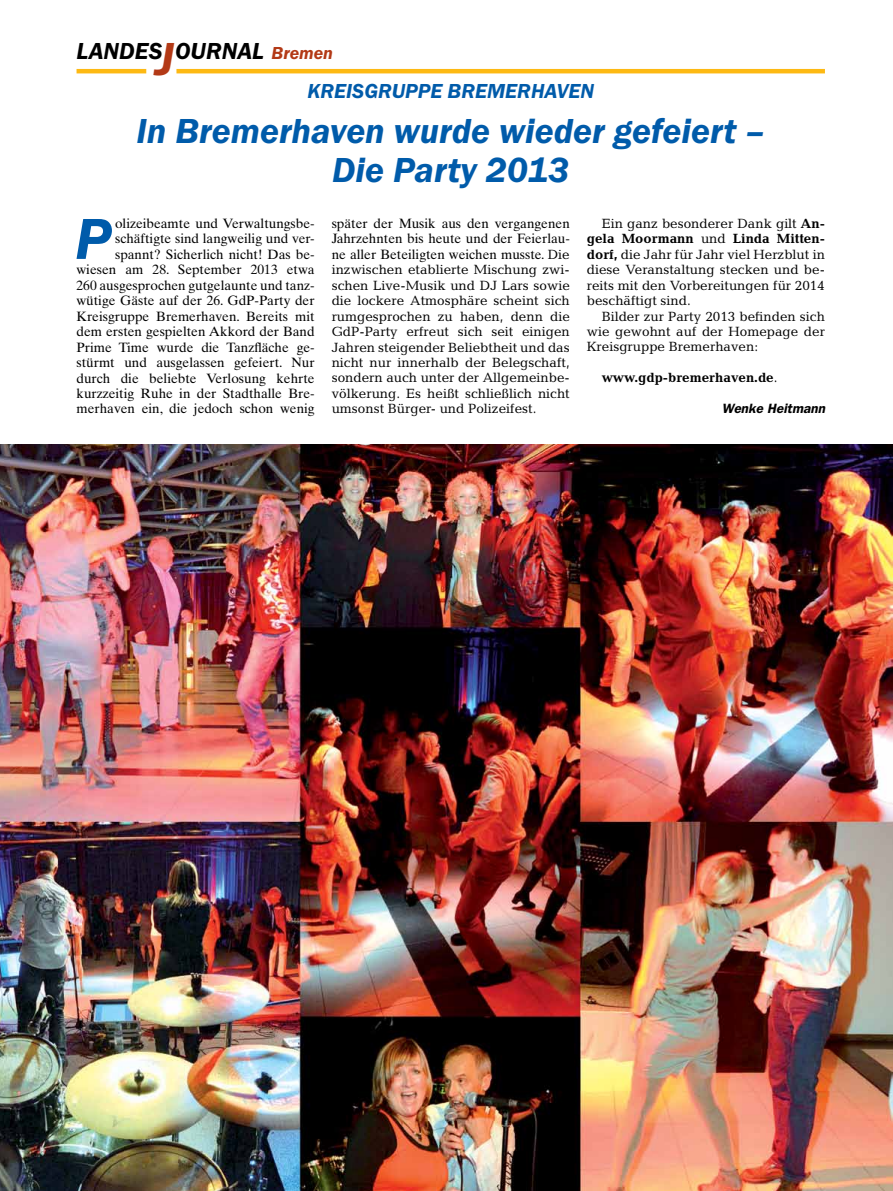
<style>
.page{position:relative;width:893px;height:1191px;background:#fff}
.page>*{position:absolute;margin:0;border:0;box-sizing:border-box;transform-origin:0 0}
.t1{font:italic 600 59.85px "Franklin Gothic Itc T";color:#005baa}
.t2{font:italic 600 36px/39px "Franklin Gothic Itc T";color:#005baa;text-align:center}
.t3{font:italic 600 24px "Franklin Gothic Itc T";color:#000}
.t4{font:italic 600 21px "Franklin Gothic Itc T";color:#005baa}
.t5{font:13.5px/15.5px "Candida";color:#000;text-align:justify}
.t6{font:13.5px/15.5px "Times Ten";color:#000;text-align:right}
.t7{font:700 13.5px "Candida";color:#000}
.t8{font:italic 600 13.5px "Franklin Gothic";color:#000}
.s1{font-size:48px;color:#b33916}
.s2{font-size:18px;color:#b33916}
.s3{font-family:"Candida"}
.s4{font-weight:700}
.s5{font-weight:400}
</style>
<div class="page">
<hr style="left:77px;top:69px;width:69px;height:4px;background:#fdb913">
<hr style="left:176px;top:69px;width:649px;height:4px;background:#fdb913">
<img style="left:0;top:444px;width:893px;height:747px">
<h3 class="t3" style="left:77px;top:37px;width:258px">LANDES<span class="s1">J</span>OURNAL <span class="s2">Bremen</span></h3>
<h3 class="t4" style="left:307px;top:79px;width:59px">Kreisgruppe</h3>
<h3 class="t4" style="left:448px;top:79px;width:29px">Bremerha</h3>
<h3 class="t4" style="left:557px;top:79px;width:26px">ven</h3>
<h2 class="t2" style="left:137px;top:111px;width:630px">In Bremerhaven wurde wieder gefeiert –<br>Die Party 2013</h2>
<p class="t6" style="left:77px;top:216px;width:240px">olizeibeamte und Verwaltungsbe&shy;schäftigte sind langweilig und ver&shy;spannt? Sicherlich nicht! Das be&shy;wiesen am 28. September 2013 etwa 260 ausgesprochen gutgelaunte und tanz&shy;wütige Gäste auf der 26. GdP-Party der Kreisgruppe Bremerhaven. Bereits mit dem ersten gespielten Akkord der Band Prime Time wurde die Tanzfläche ge&shy;stürmt und ausgelassen gefeiert. Nur durch die beliebte Verlosung kehrte kurzzeitig Ruhe in der Stadthalle Bre&shy;merhaven ein, die jedoch schon wenig</p>
<p class="t6" style="left:332px;top:215px;width:240px;text-align:justify">später der Musik aus den vergangenen Jahrzehnten bis heute und der Feierlau&shy;ne aller Beteiligten weichen musste. <span class="s3">Die</span></p>
<h1 class="t1" style="left:75px;top:204px;width:37px">P</h1>
<p class="t5" style="left:332px;top:262px;width:240px">inzwischen etablierte Mischung zwi&shy;schen Live-Musik und DJ Lars sowie die lockere Atmosphäre scheint sich rumgesprochen zu haben, denn die GdP-Party erfreut sich seit einigen Jahren steigender Beliebtheit und das nicht nur innerhalb der Belegschaft, sondern auch unter der Allgemeinbe&shy;völkerung. Es heißt schließlich nicht umsonst Bürger- und Polizeifest.</p>
<p class="t5" style="left:587px;top:216px;width:240px;text-indent:15px">Ein ganz besonderer Dank gilt <span class="s4">An&shy;gela Moormann</span> und <span class="s4">Linda Mitten&shy;dorf,</span> die Jahr für Jahr viel Herzblut in diese Veranstaltung stecken und be&shy;reits mit den Vorbereitungen für 2014 beschäftigt sind.</p>
<p class="t5" style="left:587px;top:308px;width:240px;text-indent:15px">Bilder zur Party 2013 befinden sich wie gewohnt auf der Homepage der Kreisgruppe Bremerhaven:</p>
<p class="t7" style="left:602px;top:370px;width:177px">www.gdp-bremerhaven.de<span class="s5">.</span></p>
<p class="t8" style="left:722px;top:401px;width:104px">Wenke Heitmann</p>
</div>
